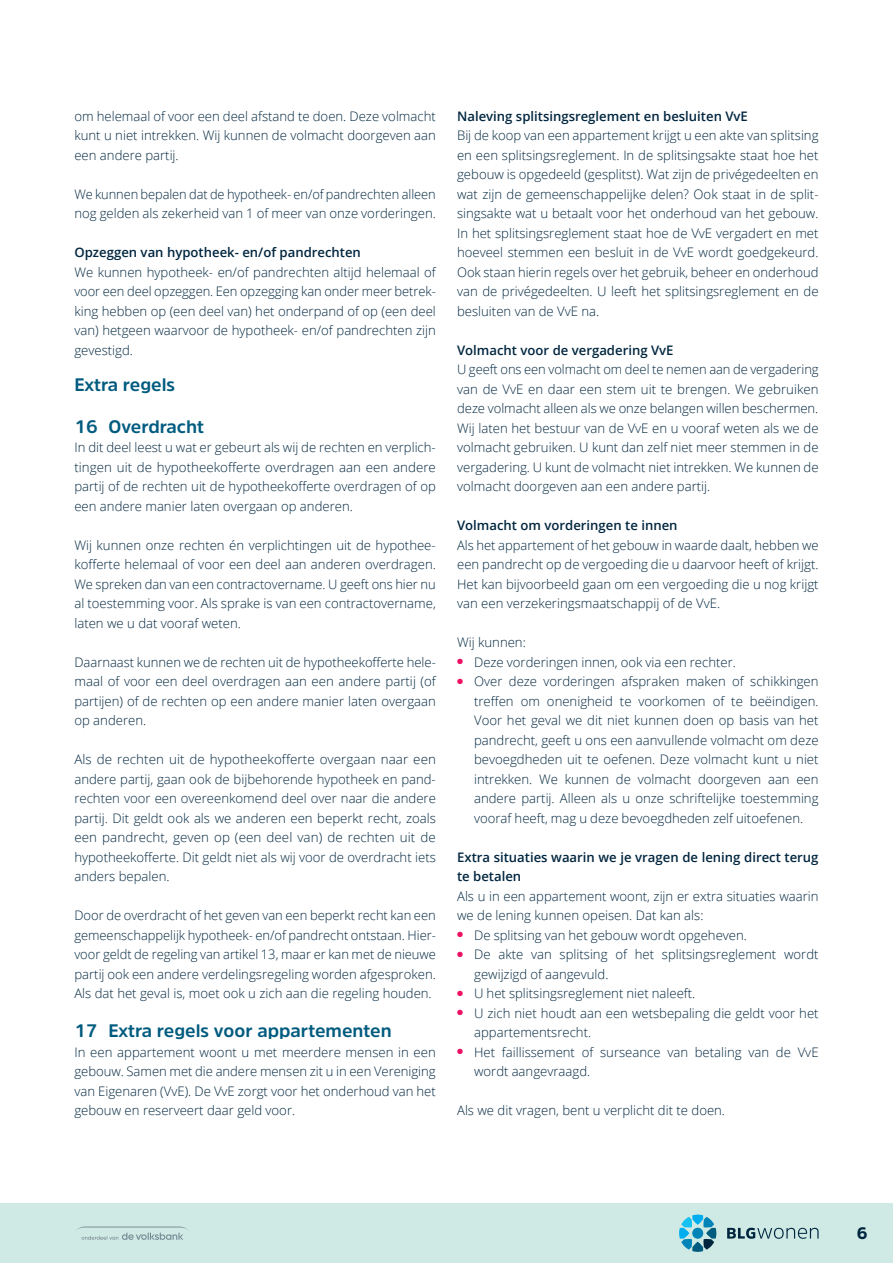
<style>
.page{position:relative;width:893px;height:1263px;background:#fff}
.page>*{position:absolute;margin:0;border:0;box-sizing:border-box;transform-origin:0 0}
.t1{font:700 18px "Amsi Pro";color:#005b7f}
.t2{font:900 16.5px "Amsi Pro";color:#00263f}
.t3{font:300 13.2px/19.5px "Open Sans";color:#00263f;text-align:justify}
.t4{font:600 13.2px/19.5px "Open Sans";color:#00263f}
</style>
<div class="page">
<div style="left:0;top:1203px;width:893px;height:60px;background:#cfeae4"></div>
<svg style="left:77px;top:1226px;width:112px;height:14px"></svg>
<svg style="left:727px;top:1228px;width:92px;height:11px"></svg>
<svg style="left:679px;top:1214px;width:37px;height:38px"></svg>
<p class="t3" style="left:74px;top:106px;width:363px">om helemaal of voor een deel afstand te doen. Deze volmacht kunt u niet intrekken. Wij kunnen de volmacht doorgeven aan een andere partij.</p>
<p class="t3" style="left:74px;top:184px;width:363px">We kunnen bepalen dat de hypotheek- en/of pandrechten alleen nog gelden als zekerheid van 1 of meer van onze vorderingen.</p>
<p class="t4" style="left:74px;top:242px;width:288px">Opzeggen van hypotheek- en/of pandrechten</p>
<p class="t3" style="left:74px;top:262px;width:363px">We kunnen hypotheek- en/of pandrechten altijd helemaal of voor een deel opzeggen. Een opzegging kan onder meer betrek&shy;king hebben op (een deel van) het onderpand of op (een deel van) hetgeen waarvoor de hypotheek- en/of pandrechten zijn gevestigd.</p>
<h1 class="t1" style="left:74px;top:372px;width:102px">Extra regels</h1>
<h1 class="t1" style="left:74px;top:414px;width:131px">16 Overdracht</h1>
<p class="t3" style="left:74px;top:437px;width:363px">In dit deel leest u wat er gebeurt als wij de rechten en verplich&shy;tingen uit de hypotheekofferte overdragen aan een andere partij of de rechten uit de hypotheekofferte overdragen of op een andere manier laten overgaan op anderen.</p>
<p class="t3" style="left:74px;top:535px;width:363px">Wij kunnen onze rechten én verplichtingen uit de hypothee&shy;kofferte helemaal of voor een deel aan anderen overdragen.<br>We spreken dan van een contractovername. U geeft ons hier nu al toestemming voor. Als sprake is van een contractovername, laten we u dat vooraf weten.</p>
<p class="t3" style="left:74px;top:652px;width:363px">Daarnaast kunnen we de rechten uit de hypotheekofferte hele&shy;maal of voor een deel overdragen aan een andere partij (of partijen) of de rechten op een andere manier laten overgaan op anderen.</p>
<p class="t3" style="left:74px;top:749px;width:363px">Als de rechten uit de hypotheekofferte overgaan naar een andere partij, gaan ook de bijbehorende hypotheek en pand&shy;rechten voor een overeenkomend deel over naar die andere partij. Dit geldt ook als we anderen een beperkt recht, zoals een pandrecht, geven op (een deel van) de rechten uit de hypotheekofferte. Dit geldt niet als wij voor de overdracht iets anders bepalen.</p>
<p class="t3" style="left:74px;top:905px;width:363px">Door de overdracht of het geven van een beperkt recht kan een gemeenschappelijk hypotheek- en/of pandrecht ontstaan. Hier&shy;voor geldt de regeling van artikel 13, maar er kan met de nieuwe partij ook een andere verdelingsregeling worden afgesproken.<br>Als dat het geval is, moet ook u zich aan die regeling houden.</p>
<h1 class="t1" style="left:74px;top:1018px;width:319px">17 Extra regels voor appartementen</h1>
<p class="t3" style="left:74px;top:1042px;width:363px">In een appartement woont u met meerdere mensen in een gebouw. Samen met die andere mensen zit u in een Vereniging van Eigenaren (VvE). De VvE zorgt voor het onderhoud van het gebouw en reserveert daar geld voor.</p>
<p class="t4" style="left:457px;top:106px;width:292px">Naleving splitsingsreglement en besluiten VvE</p>
<p class="t3" style="left:457px;top:125px;width:363px">Bij de koop van een appartement krijgt u een akte van splitsing en een splitsingsreglement. In de splitsingsakte staat hoe het gebouw is opgedeeld (gesplitst). Wat zijn de privégedeelten en wat zijn de gemeenschappelijke delen? Ook staat in de split&shy;singsakte wat u betaalt voor het onderhoud van het gebouw.<br>In het splitsingsreglement staat hoe de VvE vergadert en met hoeveel stemmen een besluit in de VvE wordt goedgekeurd.<br>Ook staan hierin regels over het gebruik, beheer en onderhoud van de privégedeelten. U leeft het splitsingsreglement en de besluiten van de VvE na.</p>
<p class="t4" style="left:457px;top:340px;width:218px">Volmacht voor de vergadering VvE</p>
<p class="t3" style="left:457px;top:359px;width:363px">U geeft ons een volmacht om deel te nemen aan de vergadering van de VvE en daar een stem uit te brengen. We gebruiken deze volmacht alleen als we onze belangen willen beschermen.<br>Wij laten het bestuur van de VvE en u vooraf weten als we de volmacht gebruiken. U kunt dan zelf niet meer stemmen in de vergadering. U kunt de volmacht niet intrekken. We kunnen de volmacht doorgeven aan een andere partij.</p>
<p class="t4" style="left:457px;top:515px;width:222px">Volmacht om vorderingen te innen</p>
<p class="t3" style="left:457px;top:535px;width:363px">Als het appartement of het gebouw in waarde daalt, hebben we een pandrecht op de vergoeding die u daarvoor heeft of krijgt.<br>Het kan bijvoorbeeld gaan om een vergoeding die u nog krijgt van een verzekeringsmaatschappij of de VvE.</p>
<p class="t3" style="left:457px;top:632px;width:70px">Wij kunnen:</p>
<p class="t3" style="left:457px;top:652px;width:280px"><sup>●</sup> Deze vorderingen innen, ook via een rechter.</p>
<p class="t3" style="left:474px;top:671px;width:346px;text-indent:-17px"><sup>●</sup> Over deze vorderingen afspraken maken of schikkingen treffen om onenigheid te voorkomen of te beëindigen.<br>Voor het geval we dit niet kunnen doen op basis van het pandrecht, geeft u ons een aanvullende volmacht om deze bevoegdheden uit te oefenen. Deze volmacht kunt u niet intrekken. We kunnen de volmacht doorgeven aan een andere partij. Alleen als u onze schriftelijke toestemming vooraf heeft, mag u deze bevoegdheden zelf uitoefenen.</p>
<p class="t4" style="left:457px;top:847px;width:363px">Extra situaties waarin we je vragen de lening direct terug te betalen</p>
<p class="t3" style="left:457px;top:886px;width:363px">Als u in een appartement woont, zijn er extra situaties waarin we de lening kunnen opeisen. Dat kan als:</p>
<p class="t3" style="left:457px;top:925px;width:291px"><sup>●</sup> De splitsing van het gebouw wordt opgeheven.</p>
<p class="t3" style="left:474px;top:944px;width:346px;text-indent:-17px"><sup>●</sup> De akte van splitsing of het splitsingsreglement wordt gewijzigd of aangevuld.</p>
<p class="t3" style="left:457px;top:983px;width:240px"><sup>●</sup> U het splitsingsreglement niet naleeft.</p>
<p class="t3" style="left:474px;top:1003px;width:346px;text-indent:-17px"><sup>●</sup> U zich niet houdt aan een wetsbepaling die geldt voor het appartementsrecht.</p>
<p class="t3" style="left:474px;top:1042px;width:346px;text-indent:-17px"><sup>●</sup> Het faillissement of surseance van betaling van de VvE wordt aangevraagd.</p>
<p class="t3" style="left:457px;top:1100px;width:269px">Als we dit vragen, bent u verplicht dit te doen.</p>
<p class="t2" style="left:857px;top:1222px;width:12px">6</p>
</div>
